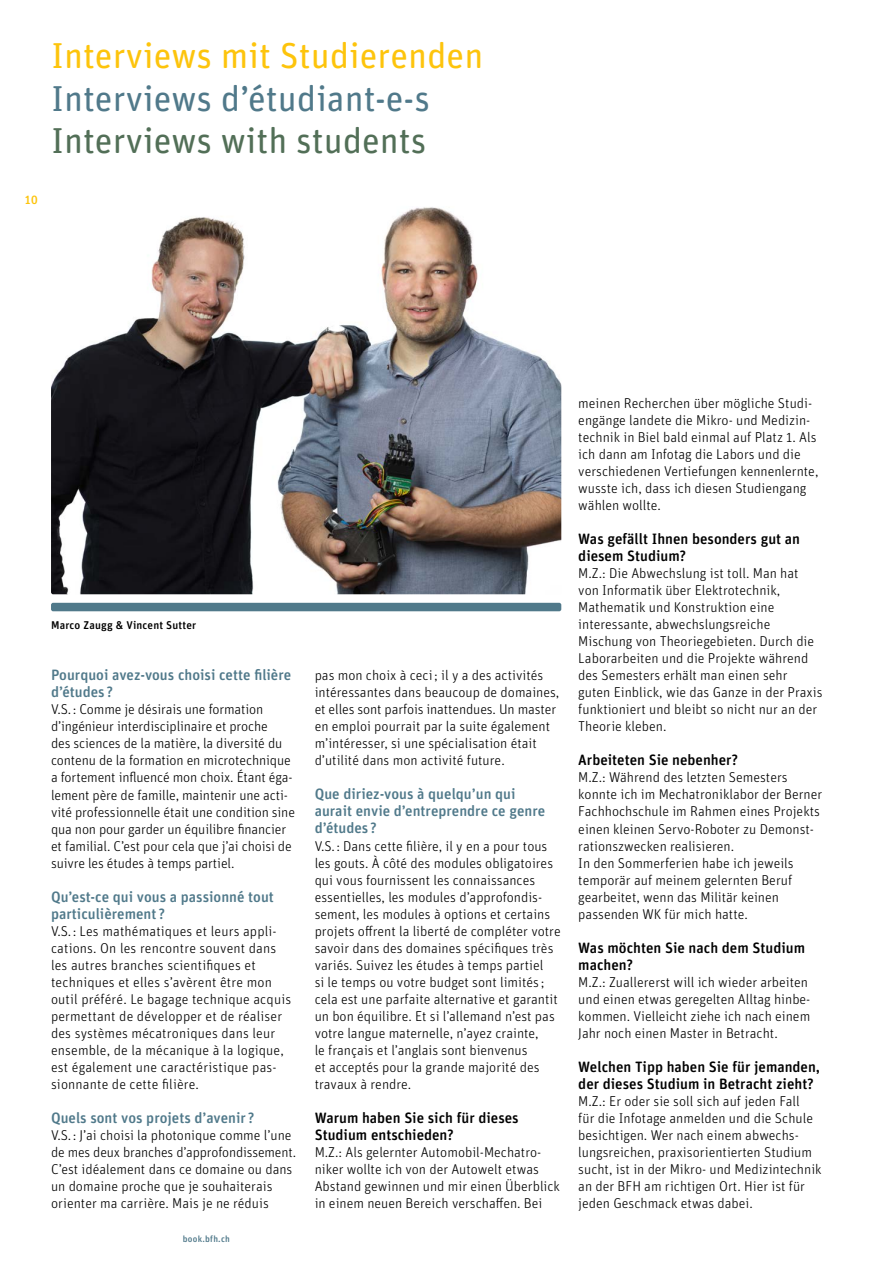
<style>
.page{position:relative;width:893px;height:1263px;background:#fff}
.page>*{position:absolute;margin:0;border:0;box-sizing:border-box;transform-origin:0 0}
.t1{font:36px "Unit Rounded Pro";color:#fdc40c}
.t2{font:36px "Unit Rounded Pro";color:#50798a}
.t3{font:36px "Unit Rounded Pro";color:#526f57}
.t4{font:500 15px/17px "Unit Rounded Pro";color:#000}
.t5{font:500 15px/17px "Unit Rounded Pro";color:#50798a}
.t6{font:300 14.25px/17px "Unit Rounded Pro";color:#000}
.t7{font:500 12px "Unit Rounded Pro";color:#fdc40c}
.t8{font:500 11.25px "Unit Rounded Pro";letter-spacing:.015em;color:#000}
.t9{font:500 9px "Unit Rounded Pro";letter-spacing:.025em;color:#50798a}
</style>
<div class="page">
<img style="left:51px;top:207px;width:510px;height:387px">
<div style="left:51px;top:603px;width:510px;height:8px;background:#50798a;border-radius:2px"></div>
<h1 class="t1" style="left:51px;top:31px;width:434px">Interviews mit Studierenden</h1>
<h1 class="t2" style="left:51px;top:73px;width:381px">Interviews d’étudiant-e-s</h1>
<h1 class="t3" style="left:51px;top:116px;width:377px">Interviews with students</h1>
<p class="t7" style="left:24px;top:191px;width:15px">10</p>
<p class="t8" style="left:51px;top:617px;width:147px">Marco Zaugg &amp; Vincent Sutter</p>
<p class="t5" style="left:51px;top:666px;width:242px">Pourquoi avez-vous choisi cette filière d’études ?</p>
<p class="t6" style="left:51px;top:701px;width:245px">V.S.: Comme je désirais une formation d’ingénieur interdisciplinaire et proche<br>des sciences de la matière, la diversité du contenu de la formation en microtechnique a fortement influencé mon choix. Étant éga&shy;lement père de famille, maintenir une acti&shy;vité professionnelle était une condition sine qua non pour garder un équilibre financier et familial. C’est pour cela que j’ai choisi de suivre les études à temps partiel.</p>
<p class="t5" style="left:51px;top:887px;width:224px">Qu’est-ce qui vous a passionné tout particulièrement ?</p>
<p class="t6" style="left:51px;top:922px;width:242px">V.S.: Les mathématiques et leurs appli&shy;cations. On les rencontre souvent dans les autres branches scientifiques et techniques et elles s’avèrent être mon outil préféré. Le bagage technique acquis permettant de développer et de réaliser des systèmes mécatroniques dans leur ensemble, de la mécanique à la logique, est également une caractéristique pas&shy;sionnante de cette filière.</p>
<p class="t5" style="left:51px;top:1108px;width:205px">Quels sont vos projets d’avenir ?</p>
<p class="t6" style="left:51px;top:1126px;width:247px">V.S.: J’ai choisi la photonique comme l’une de mes deux branches d’approfondissement.<br>C’est idéalement dans ce domaine ou dans un domaine proche que je souhaiterais orienter ma carrière. Mais je ne réduis</p>
<p class="t9" style="left:183px;top:1232px;width:48px">book.bfh.ch</p>
<p class="t6" style="left:315px;top:667px;width:246px">pas mon choix à ceci; il y a des activités intéressantes dans beaucoup de domaines, et elles sont parfois inattendues. Un master en emploi pourrait par la suite également m’intéresser, si une spécialisation était d’utilité dans mon activité future.</p>
<p class="t5" style="left:315px;top:785px;width:232px">Que diriez-vous à quelqu’un qui aurait envie d’entreprendre ce genre d’études ?</p>
<p class="t6" style="left:315px;top:837px;width:248px">V.S.: Dans cette filière, il y en a pour tous les gouts. À côté des modules obligatoires qui vous fournissent les connaissances essentielles, les modules d’approfondis&shy;sement, les modules à options et certains projets offrent la liberté de compléter votre savoir dans des domaines spécifiques très variés. Suivez les études à temps partiel<br>si le temps ou votre budget sont limités ; cela est une parfaite alternative et garantit un bon équilibre. Et si l’allemand n’est pas votre langue maternelle, n’ayez crainte,<br>le français et l’anglais sont bienvenus<br>et acceptés pour la grande majorité des travaux à rendre.</p>
<p class="t4" style="left:315px;top:1108px;width:206px">Warum haben Sie sich für dieses<br>Studium entschieden?</p>
<p class="t6" style="left:315px;top:1143px;width:247px">M.Z.: Als gelernter Automobil-Mechatro&shy;niker wollte ich von der Autowelt etwas Abstand gewinnen und mir einen Überblick in einem neuen Bereich verschaffen. Bei</p>
<p class="t6" style="left:578px;top:394px;width:242px">meinen Recherchen über mögliche Studi&shy;engänge landete die Mikro- und Medizin&shy;technik in Biel bald einmal auf Platz 1. Als ich dann am Infotag die Labors und die verschiedenen Vertiefungen kennenlernte, wusste ich, dass ich diesen Studiengang wählen wollte.</p>
<p class="t4" style="left:578px;top:530px;width:223px">Was gefällt Ihnen besonders gut an diesem Studium?</p>
<p class="t6" style="left:578px;top:565px;width:246px">M.Z.: Die Abwechslung ist toll. Man hat von Informatik über Elektrotechnik, Mathematik und Konstruktion eine interessante, abwechslungsreiche Mischung von Theoriegebieten. Durch die Laborarbeiten und die Projekte während des Semesters erhält man einen sehr guten Einblick, wie das Ganze in der Praxis funktioniert und bleibt so nicht nur an der Theorie kleben.</p>
<p class="t4" style="left:578px;top:751px;width:161px">Arbeiteten Sie nebenher?</p>
<p class="t6" style="left:578px;top:769px;width:245px">M.Z.: Während des letzten Semesters konnte ich im Mechatroniklabor der Berner Fachhochschule im Rahmen eines Projekts einen kleinen Servo-Roboter zu Demonst&shy;rationszwecken realisieren.<br>In den Sommerferien habe ich jeweils temporär auf meinem gelernten Beruf gearbeitet, wenn das Militär keinen passenden WK für mich hatte.</p>
<p class="t4" style="left:578px;top:938px;width:228px">Was möchten Sie nach dem Studium machen?</p>
<p class="t6" style="left:578px;top:973px;width:234px">M.Z.: Zuallererst will ich wieder arbeiten und einen etwas geregelten Alltag hinbe&shy;kommen. Vielleicht ziehe ich nach einem Jahr noch einen Master in Betracht.</p>
<p class="t4" style="left:578px;top:1057px;width:243px">Welchen Tipp haben Sie für jemanden, der dieses Studium in Betracht zieht?</p>
<p class="t6" style="left:578px;top:1092px;width:245px">M.Z.: Er oder sie soll sich auf jeden Fall<br>für die Infotage anmelden und die Schule besichtigen. Wer nach einem abwechs&shy;lungsreichen, praxisorientierten Studium sucht, ist in der Mikro- und Medizintechnik an der BFH am richtigen Ort. Hier ist für jeden Geschmack etwas dabei.</p>
</div>
